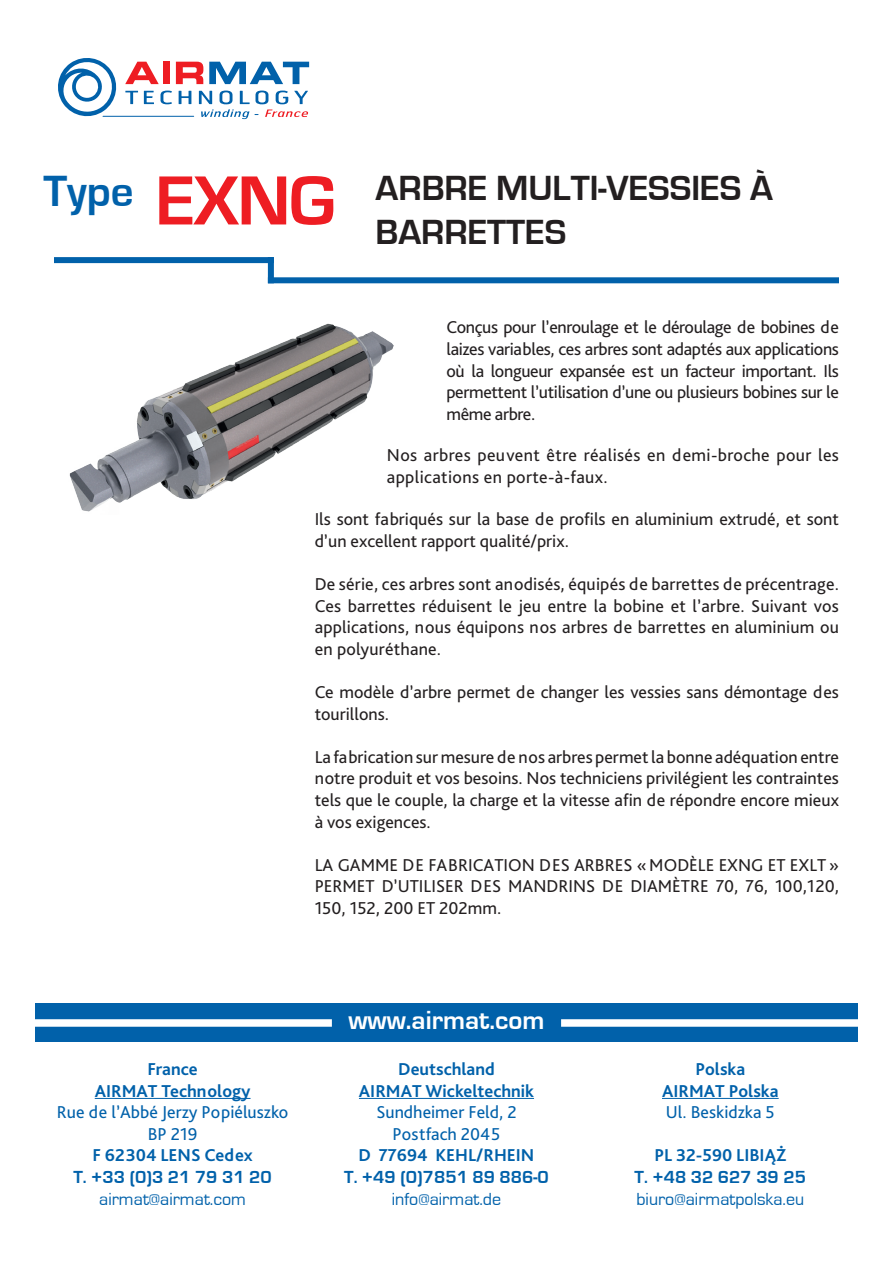
<style>
.page{position:relative;width:893px;height:1263px;background:#fff}
.page>*{position:absolute;margin:0;border:0;box-sizing:border-box;transform-origin:0 0}
.t1{font:700 72px "Eurostile";color:#ee1d23}
.t2{font:700 45px "Eurostile";color:#0161aa}
.t3{font:700 36px "Eurostile";color:#231f20}
.t4{font:700 27px "Eurostile";color:#fff}
.t5{font:18px/21.6px "Bliss Pro";color:#231f20;text-align:justify}
.t6{font:700 18px "Bliss Pro";color:#0161aa}
.t7{font:18px/21.6px "Bliss Pro";letter-spacing:.02em;color:#231f20}
.t8{font:18px "Bliss Pro";color:#0161aa}
.t9{font:18px "Eurostile";color:#0161aa}
.t10{font:700 18px "Eurostile";color:#0161aa}
</style>
<div class="page">
<svg style="left:58px;top:58px;width:251px;height:62px"></svg>
<hr style="left:95px;top:1098px;width:156px;height:1px;background:#0161aa">
<hr style="left:359px;top:1098px;width:175px;height:1px;background:#0161aa">
<hr style="left:662px;top:1098px;width:117px;height:1px;background:#0161aa">
<div style="left:54px;top:257px;width:220px;height:6px;background:#0161aa"></div>
<div style="left:268px;top:277px;width:571px;height:6px;background:#0161aa"></div>
<div style="left:268px;top:257px;width:6px;height:26px;background:#0161aa"></div>
<div style="left:35px;top:1004px;width:823px;height:38px;background:#0161aa"></div>
<img style="left:69px;top:323px;width:325px;height:189px">
<div style="left:22px;top:1019px;width:310px;height:8px;background:#fff"></div>
<div style="left:561px;top:1019px;width:306px;height:8px;background:#fff"></div>
<p class="t2" style="left:43px;top:167px;width:92px">Type</p>
<p class="t1" style="left:156px;top:162px;width:181px">EXNG</p>
<p class="t3" style="left:376px;top:169px;width:399px">ARBRE MULTI-VESSIES À</p>
<p class="t3" style="left:376px;top:212px;width:192px">BARRETTES</p>
<p class="t5" style="left:446px;top:316px;width:394px">Conçus pour l’enroulage et le déroulage de bobines de laizes variables, ces arbres sont adaptés aux applications où la longueur expansée est un facteur important. Ils permettent l’utilisation d’une ou plusieurs bobines sur le même arbre.</p>
<p class="t7" style="left:387px;top:444px;width:454px">Nos arbres peuvent être réalisés en demi-broche pour les applications en porte-à-faux.</p>
<p class="t5" style="left:315px;top:508px;width:526px">Ils sont fabriqués sur la base de profils en aluminium extrudé, et sont d’un excellent rapport qualité/prix.</p>
<p class="t5" style="left:315px;top:573px;width:526px">De série, ces arbres sont anodisés, équipés de barrettes de précentrage.<br>Ces barrettes réduisent le jeu entre la bobine et l’arbre. Suivant vos applications, nous équipons nos arbres de barrettes en aluminium ou en polyuréthane.</p>
<p class="t5" style="left:315px;top:681px;width:526px">Ce modèle d’arbre permet de changer les vessies sans démontage des tourillons.</p>
<p class="t5" style="left:315px;top:745px;width:526px">La fabrication sur mesure de nos arbres permet la bonne adéquation entre notre produit et vos besoins. Nos techniciens privilégient les contraintes tels que le couple, la charge et la vitesse afin de répondre encore mieux à vos exigences.</p>
<p class="t5" style="left:315px;top:853px;width:526px">LA GAMME DE FABRICATION DES ARBRES «MODÈLE EXNG ET EXLT» PERMET D’UTILISER DES MANDRINS DE DIAMÈTRE 70, 76, 100,120, 150, 152, 200 ET 202mm.</p>
<p class="t6" style="left:148px;top:1058px;width:52px">France</p>
<p class="t6" style="left:95px;top:1079px;width:157px">AIRMAT Technology</p>
<p class="t8" style="left:57px;top:1101px;width:233px">Rue de l’Abbé Jerzy Popiéluszko</p>
<p class="t8" style="left:148px;top:1123px;width:51px">BP 219</p>
<p class="t6" style="left:92px;top:1144px;width:162px">F 62304 LENS Cedex</p>
<p class="t10" style="left:73px;top:1167px;width:200px">T. +33 (0)3 21 79 31 20</p>
<p class="t9" style="left:99px;top:1189px;width:148px">airmat@airmat.com</p>
<p class="t4" style="left:348px;top:1005px;width:198px">www.airmat.com</p>
<p class="t6" style="left:398px;top:1058px;width:98px">Deutschland</p>
<p class="t6" style="left:359px;top:1079px;width:177px">AIRMAT Wickeltechnik</p>
<p class="t8" style="left:376px;top:1101px;width:142px">Sundheimer Feld, 2</p>
<p class="t8" style="left:393px;top:1123px;width:109px">Postfach 2045</p>
<p class="t6" style="left:359px;top:1144px;width:177px">D 77694 KEHL/RHEIN</p>
<p class="t10" style="left:344px;top:1167px;width:206px">T. +49 (0)7851 89 886-0</p>
<p class="t9" style="left:392px;top:1189px;width:111px">info@airmat.de</p>
<p class="t6" style="left:695px;top:1058px;width:51px">Polska</p>
<p class="t6" style="left:662px;top:1079px;width:118px">AIRMAT Polska</p>
<p class="t8" style="left:666px;top:1101px;width:110px">Ul. Beskidzka 5</p>
<p class="t6" style="left:654px;top:1144px;width:133px">PL 32-590 LIBIĄŻ</p>
<p class="t10" style="left:635px;top:1167px;width:173px">T. +48 32 627 39 25</p>
<p class="t9" style="left:636px;top:1189px;width:169px">biuro@airmatpolska.eu</p>
</div>
